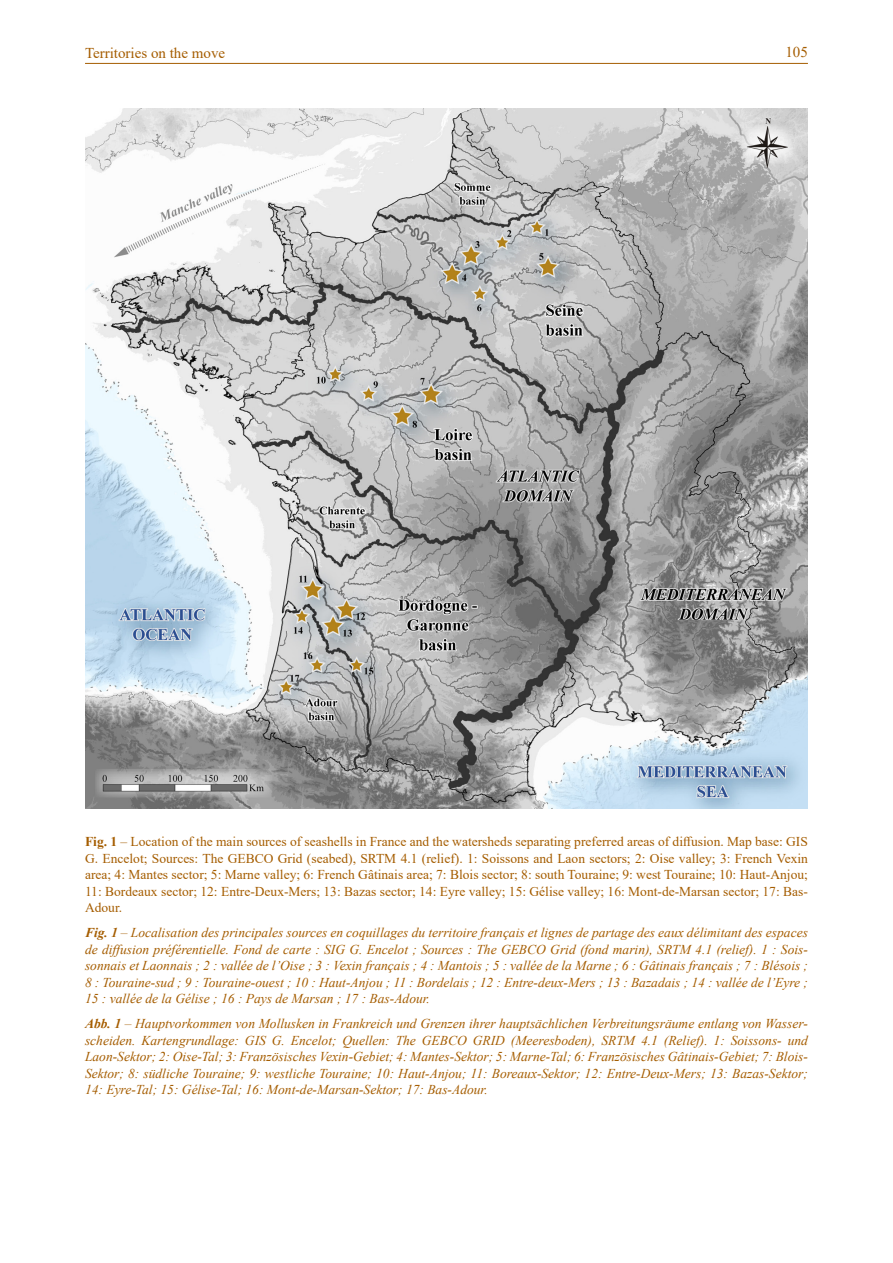
<style>
.page{position:relative;width:893px;height:1263px;background:#fff}
.page>*{position:absolute;margin:0;border:0;box-sizing:border-box;transform-origin:0 0}
.t1{font:15px "Times New Roman";color:#a55d00}
.t2{font:italic 13.5px/16.5px "Times New Roman";color:#a55d00;text-align:justify}
.t3{font:13.5px/16.5px "Times New Roman";color:#a55d00;text-align:justify}
.s1{font-weight:700}
</style>
<div class="page">
<hr style="left:85px;top:63px;width:723px;height:1px;background:#a55d00">
<img style="left:85px;top:108px;width:723px;height:700px">
<p class="t1" style="left:85px;top:42px;width:142px">Territories on the move</p>
<p class="t1" style="left:785px;top:42px;width:24px">105</p>
<p class="t3" style="left:85px;top:833px;width:724px"><span class="s1">Fig. 1</span> – Location of the main sources of seashells in France and the watersheds separating preferred areas of diffusion. Map base: GIS G. Encelot; Sources: The GEBCO Grid (seabed), SRTM 4.1 (relief). 1: Soissons and Laon sectors; 2: Oise valley; 3: French Vexin area; 4: Mantes sector; 5: Marne valley; 6: French Gâtinais area; 7: Blois sector; 8: south Touraine; 9: west Touraine; 10: Haut-Anjou; 11: Bordeaux sector; 12: Entre-Deux-Mers; 13: Bazas sector; 14: Eyre valley; 15: Gélise valley; 16: Mont-de-Marsan sector; 17: Bas-Adour.</p>
<p class="t2" style="left:85px;top:924px;width:724px"><span class="s1">Fig. 1</span> – Localisation des principales sources en coquillages du territoire français et lignes de partage des eaux délimitant des espaces de diffusion préférentielle. Fond de carte : SIG G. Encelot ; Sources : The GEBCO Grid (fond marin), SRTM 4.1 (relief). 1 : Sois&shy;sonnais et Laonnais ; 2 : vallée de l’Oise ; 3 : Vexin français ; 4 : Mantois ; 5 : vallée de la Marne ; 6 : Gâtinais français ; 7 : Blésois ; 8 : Touraine-sud ; 9 : Touraine-ouest ; 10 : Haut-Anjou ; 11 : Bordelais ; 12 : Entre-deux-Mers ; 13 : Bazadais ; 14 : vallée de l’Eyre ; 15 : vallée de la Gélise ; 16 : Pays de Marsan ; 17 : Bas-Adour.</p>
<p class="t2" style="left:85px;top:1015px;width:724px"><span class="s1">Abb. 1</span> – Hauptvorkommen von Mollusken in Frankreich und Grenzen ihrer hauptsächlichen Verbreitungsräume entlang von Wasser&shy;scheiden. Kartengrundlage: GIS G. Encelot; Quellen: The GEBCO GRID (Meeresboden), SRTM 4.1 (Relief). 1: Soissons- und Laon-Sektor; 2: Oise-Tal; 3: Französisches Vexin-Gebiet; 4: Mantes-Sektor; 5: Marne-Tal; 6: Französisches Gâtinais-Gebiet; 7: Blois-Sektor; 8: südliche Touraine; 9: westliche Touraine; 10: Haut-Anjou; 11: Boreaux-Sektor; 12: Entre-Deux-Mers; 13: Bazas-Sektor; 14: Eyre-Tal; 15: Gélise-Tal; 16: Mont-de-Marsan-Sektor; 17: Bas-Adour.</p>
</div>
